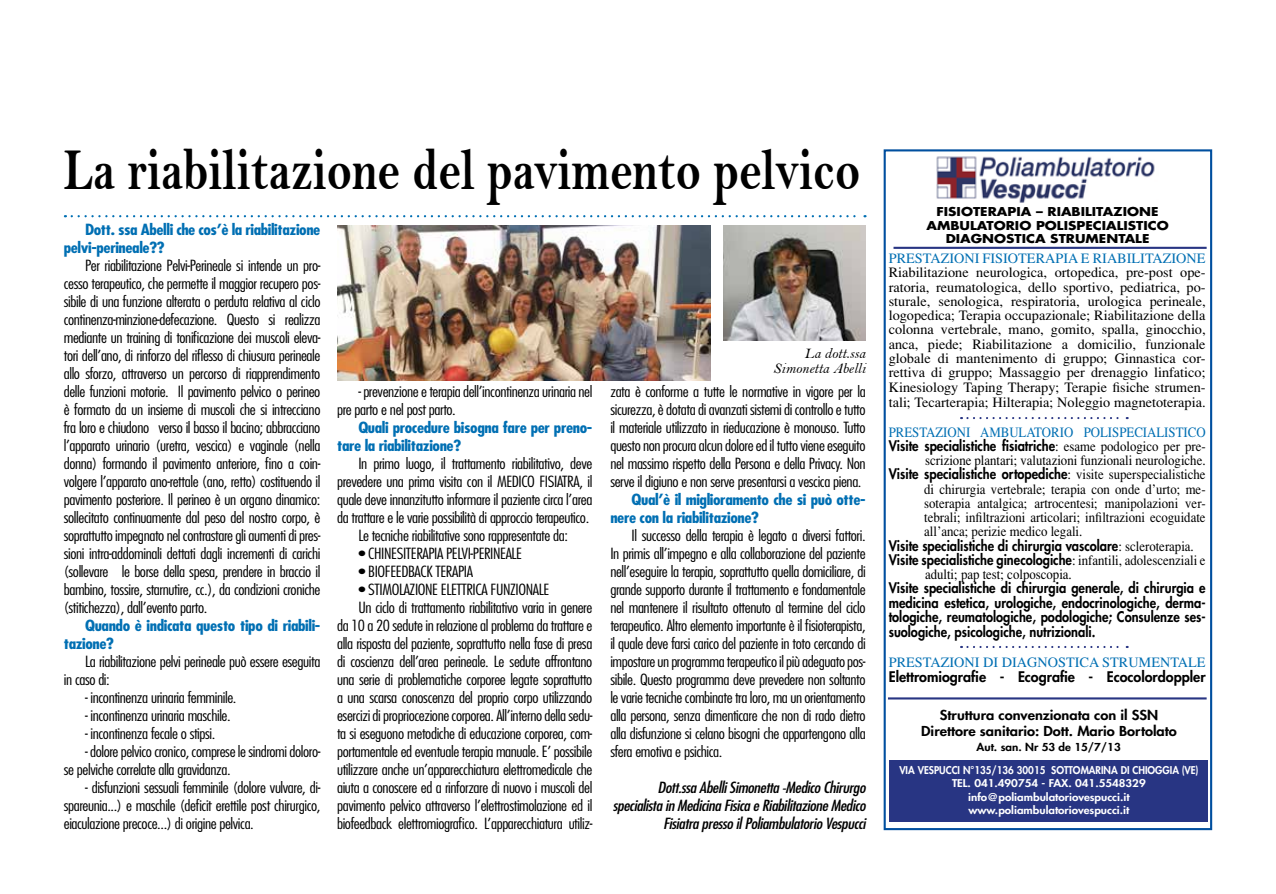
<style>
.page{position:relative;width:1276px;height:894px;background:#fff}
.page>*{position:absolute;margin:0;border:0;box-sizing:border-box;transform-origin:0 0}
.t1{font:60px "Bell MT Bold";color:#000;scale:.78 1}
.t2{font:300 condensed 15px/18px "Futura";letter-spacing:-.025em;color:#000;text-align:justify;scale:1.15 1}
.t3{font:700 condensed 15px/18px "Futura";letter-spacing:-.025em;color:#006fb3;scale:1.15 1}
.t4{font:italic condensed 15px/18px "Futura";letter-spacing:-.025em;color:#000;text-align:right;scale:1.15 1}
.t5{font:14.85px/15px "Bell MT Italic";color:#000;text-align:right}
.t6{font:14.25px/14.4px "Times";color:#000;text-align:justify}
.t7{font:800 14.25px/14.5px "Futura";color:#000;scale:.9 1}
.t8{font:14.25px/14.2px "Times";color:#000;text-align:justify;scale:.9 1}
.t9{font:14.25px "Times";color:#006fb3}
.t10{font:800 14.25px "Futura";color:#000}
.t11{font:14.25px "Times";color:#006fb3;scale:.9 1}
.t12{font:800 13.35px/16px "Futura";color:#000;text-align:center;scale:1.09 1}
.t13{font:700 11.85px/13.5px "Futura";color:#000;text-align:center;scale:1.14 1}
.t14{font:800 10.65px "Futura";color:#000;scale:1.09 1}
.t15{font:800 10.5px/13.6px "Futura";color:#fff;text-align:center;scale:.94 1}
.s1{font-family:"Times";font-weight:400}
</style>
<div class="page">
<svg style="left:72px;top:215px;width:793px;height:2px"></svg>
<div style="left:883px;top:149px;width:329px;height:681px;border:2px solid #004f9f"></div>
<div style="left:889px;top:759px;width:318px;height:62px;background:#283583"></div>
<hr style="left:888px;top:697px;width:318px;height:2px;background:#283583">
<hr style="left:893px;top:247px;width:313px;height:2px;background:#283583">
<svg style="left:961px;top:417px;width:166px;height:2px"></svg>
<svg style="left:961px;top:645px;width:166px;height:3px"></svg>
<img style="left:936px;top:156px;width:219px;height:47px">
<img style="left:337px;top:225px;width:373px;height:155px">
<img style="left:723px;top:225px;width:142px;height:115px">
<h1 class="t1" style="left:64px;top:135px;width:1023px">La riabilitazione del pavimento pelvico</h1>
<p class="t3" style="left:64px;top:220px;width:225px;text-indent:21px">Dott. ssa Abelli che cos’è la riabilitazione pelvi-perineale??</p>
<p class="t2" style="left:64px;top:256px;width:225px;text-indent:21px">Per riabilitazione Pelvi-Perineale si intende un pro&shy;cesso terapeutico, che permette il maggior recupero pos&shy;sibile di una funzione alterata o perduta relativa al ciclo continenza-minzione-defecazione. Questo si realizza mediante un training di tonificazione dei muscoli eleva&shy;tori dell’ano, di rinforzo del riflesso di chiusura perineale allo sforzo, attraverso un percorso di riapprendimento delle funzioni motorie. Il pavimento pelvico o perineo è formato da un insieme di muscoli che si intrecciano fra loro e chiudono verso il basso il bacino; abbracciano l’apparato urinario (uretra, vescica) e vaginale (nella donna) formando il pavimento anteriore, fino a coin&shy;volgere l’apparato ano-rettale (ano, retto) costituendo il pavimento posteriore. Il perineo è un organo dinamico: sollecitato continuamente dal peso del nostro corpo, è soprattutto impegnato nel contrastare gli aumenti di pres&shy;sioni intra-addominali dettati dagli incrementi di carichi (sollevare le borse della spesa, prendere in braccio il bambino, tossire, starnutire, cc.), da condizioni croniche (stitichezza), dall’evento parto.</p>
<p class="t3" style="left:64px;top:616px;width:225px;text-indent:21px">Quando è indicata questo tipo di riabili&shy;tazione?</p>
<p class="t2" style="left:64px;top:652px;width:225px;text-indent:21px">La riabilitazione pelvi perineale può essere eseguita in caso di:</p>
<p class="t2" style="left:85px;top:688px;width:133px">- incontinenza urinaria femminile.</p>
<p class="t2" style="left:85px;top:706px;width:128px">- incontinenza urinaria maschile.</p>
<p class="t2" style="left:85px;top:724px;width:115px">- incontinenza fecale o stipsi.</p>
<p class="t2" style="left:64px;top:742px;width:225px;text-indent:21px">- dolore pelvico cronico, comprese le sindromi doloro&shy;se pelviche correlate alla gravidanza.</p>
<p class="t2" style="left:64px;top:778px;width:225px;text-indent:21px">- disfunzioni sessuali femminile (dolore vulvare, di&shy;spareunia...) e maschile (deficit erettile post chirurgico, eiaculazione precoce...) di origine pelvica.</p>
<p class="t2" style="left:337px;top:382px;width:223px;text-indent:21px">- prevenzione e terapia dell’incontinenza urinaria nel pre parto e nel post parto.</p>
<p class="t3" style="left:337px;top:418px;width:223px;text-indent:21px">Quali procedure bisogna fare per preno&shy;tare la riabilitazione?</p>
<p class="t2" style="left:358px;top:454px;width:205px">In primo luogo, il trattamento riabilitativo, deve</p>
<p class="t2" style="left:337px;top:472px;width:223px">prevedere una prima visita con il MEDICO FISIATRA, il</p>
<p class="t2" style="left:337px;top:490px;width:223px">quale deve innanzitutto informare il paziente circa l’area</p>
<p class="t2" style="left:337px;top:508px;width:221px">da trattare e le varie possibilità di approccio terapeutico.</p>
<p class="t2" style="left:358px;top:526px;width:184px">Le tecniche riabilitative sono rappresentate da:</p>
<p class="t2" style="left:358px;top:544px;width:144px">• CHINESITERAPIA PELVI-PERINEALE</p>
<p class="t2" style="left:358px;top:562px;width:101px">• BIOFEEDBACK TERAPIA</p>
<p class="t2" style="left:358px;top:580px;width:167px">• STIMOLAZIONE ELETTRICA FUNZIONALE</p>
<p class="t2" style="left:358px;top:598px;width:205px">Un ciclo di trattamento riabilitativo varia in genere</p>
<p class="t2" style="left:337px;top:616px;width:223px">da 10 a 20 sedute in relazione al problema da trattare e</p>
<p class="t2" style="left:337px;top:634px;width:223px">alla risposta del paziente, soprattutto nella fase di presa</p>
<p class="t2" style="left:337px;top:652px;width:223px">di coscienza dell’area perineale. Le sedute affrontano</p>
<p class="t2" style="left:337px;top:670px;width:223px">una serie di problematiche corporee legate soprattutto</p>
<p class="t2" style="left:337px;top:688px;width:223px">a una scarsa conoscenza del proprio corpo utilizzando</p>
<p class="t2" style="left:337px;top:706px;width:223px">esercizi di propriocezione corporea. All’interno della sedu-</p>
<p class="t2" style="left:337px;top:724px;width:223px">ta si eseguono metodiche di educazione corporea, com-</p>
<p class="t2" style="left:337px;top:742px;width:223px">portamentale ed eventuale terapia manuale. E’ possibile</p>
<p class="t2" style="left:337px;top:760px;width:223px">utilizzare anche un’apparecchiatura elettromedicale che</p>
<p class="t2" style="left:337px;top:778px;width:223px">aiuta a conoscere ed a rinforzare di nuovo i muscoli del</p>
<p class="t2" style="left:337px;top:796px;width:223px">pavimento pelvico attraverso l’elettrostimolazione ed il</p>
<p class="t2" style="left:337px;top:814px;width:223px">biofeedback elettromiografico. L’apparecchiatura utiliz-</p>
<p class="t5" style="left:773px;top:345px;width:94px">La dott.ssa<br>Simonetta Abelli</p>
<p class="t2" style="left:610px;top:382px;width:223px">zata è conforme a tutte le normative in vigore per la sicurezza, è dotata di avanzati sistemi di controllo e tutto il materiale utilizzato in rieducazione è monouso. Tutto questo non procura alcun dolore ed il tutto viene eseguito nel massimo rispetto della Persona e della Privacy. Non serve il digiuno e non serve presentarsi a vescica piena.</p>
<p class="t3" style="left:610px;top:490px;width:223px;text-indent:21px">Qual’è il miglioramento che si può otte&shy;nere con la riabilitazione?</p>
<p class="t2" style="left:610px;top:526px;width:223px;text-indent:21px">Il successo della terapia è legato a diversi fattori.<br>In primis all’impegno e alla collaborazione del paziente nell’eseguire la terapia, soprattutto quella domiciliare, di grande supporto durante il trattamento e fondamentale nel mantenere il risultato ottenuto al termine del ciclo terapeutico. Altro elemento importante è il fisioterapista, il quale deve farsi carico del paziente in toto cercando di impostare un programma terapeutico il più adeguato pos&shy;sibile. Questo programma deve prevedere non soltanto le varie tecniche combinate tra loro, ma un orientamento alla persona, senza dimenticare che non di rado dietro alla disfunzione si celano bisogni che appartengono alla sfera emotiva e psichica.</p>
<p class="t4" style="left:613px;top:778px;width:221px">Dott.ssa Abelli Simonetta -Medico Chirurgo specialista in Medicina Fisica e Riabilitazione Medico<br>Fisiatra presso il Poliambulatorio Vespucci</p>
<p class="t13" style="left:926px;top:205px;width:214px">FISIOTERAPIA – RIABILITAZIONE<br>AMBULATORIO POLISPECIALISTICO<br>DIAGNOSTICA STRUMENTALE</p>
<p class="t9" style="left:888px;top:250px;width:318px">PRESTAZIONI FISIOTERAPIA E RIABILITAZIONE</p>
<p class="t6" style="left:888px;top:265px;width:318px">Riabilitazione neurologica, ortopedica, pre-post ope&shy;ratoria, reumatologica, dello sportivo, pediatrica, po&shy;sturale, senologica, respiratoria, urologica perineale, logopedica; Terapia occupazionale; Riabilitazione della colonna vertebrale, mano, gomito, spalla, ginocchio, anca, piede; Riabilitazione a domicilio, funzionale globale di mantenimento di gruppo; Ginnastica cor&shy;rettiva di gruppo; Massaggio per drenaggio linfatico; Kinesiology Taping Therapy; Terapie fisiche strumen&shy;tali; Tecarterapia; Hilterapia; Noleggio magnetoterapia.</p>
<p class="t11" style="left:888px;top:423px;width:353px">PRESTAZIONI AMBULATORIO POLISPECIALISTICO</p>
<p class="t7" style="left:888px;top:438px;width:353px">Visite specialistiche fisiatriche<span class="s1">: esame podologico per pre-</span></p>
<p class="t8" style="left:925px;top:453px;width:313px">scrizione plantari; valutazioni funzionali neurologiche.</p>
<p class="t7" style="left:888px;top:466px;width:353px">Visite specialistiche ortopediche<span class="s1">: visite superspecialistiche</span></p>
<p class="t8" style="left:924px;top:481px;width:314px">di chirurgia vertebrale; terapia con onde d’urto; me&shy;soterapia antalgica; artrocentesi; manipolazioni ver&shy;tebrali; infiltrazioni articolari; infiltrazioni ecoguidate all’anca; perizie medico legali.</p>
<p class="t7" style="left:888px;top:538px;width:353px">Visite specialistiche di chirurgia vascolare<span class="s1">: scleroterapia.<br></span>Visite specialistiche ginecologiche<span class="s1">: infantili, adolescenziali e</span></p>
<p class="t8" style="left:925px;top:567px;width:165px">adulti; pap test; colposcopia.</p>
<p class="t7" style="left:888px;top:580px;width:354px;text-align:justify">Visite specialistiche di chirurgia generale, di chirurgia e medicina estetica, urologiche, endocrinologiche, derma&shy;tologiche, reumatologiche, podologiche; Consulenze ses&shy;suologiche, psicologiche, nutrizionali.</p>
<p class="t9" style="left:888px;top:654px;width:318px">PRESTAZIONI DI DIAGNOSTICA STRUMENTALE</p>
<p class="t10" style="left:888px;top:667px;width:318px">Elettromiografie - Ecografie - Ecocolordoppler</p>
<p class="t12" style="left:921px;top:707px;width:236px">Struttura convenzionata con il SSN<br>Direttore sanitario: Dott. Mario Bortolato</p>
<p class="t14" style="left:976px;top:740px;width:134px">Aut. san. Nr 53 de 15/7/13</p>
<p class="t15" style="left:899px;top:762px;width:320px">VIA VESPUCCI N°135/136 30015 SOTTOMARINA DI CHIOGGIA (VE)<br>TEL. 041.490754 - FAX. 041.5548329 info@poliambulatoriovespucci.it www.poliambulatoriovespucci.it</p>
</div>
